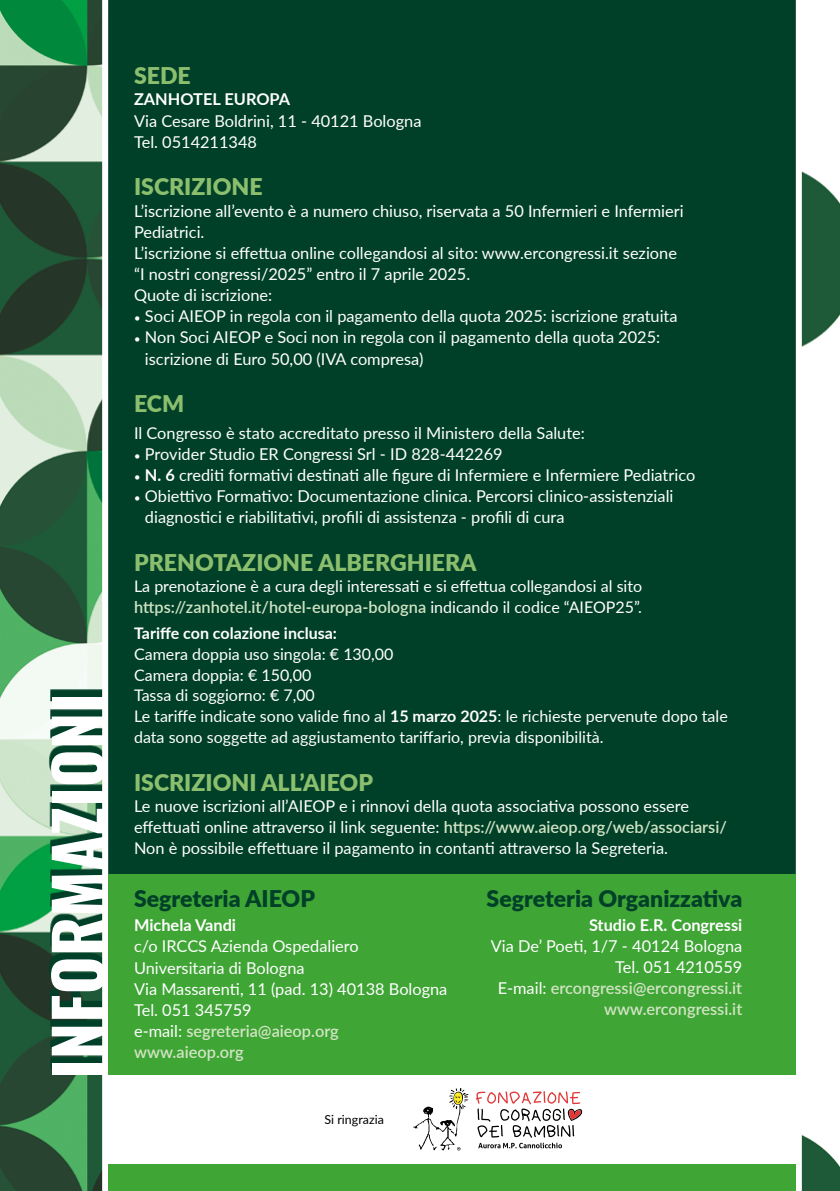
<style>
.page{position:relative;width:840px;height:1191px;background:#fff}
.page>*{position:absolute;margin:0;border:0;box-sizing:border-box;transform-origin:0 0}
.t1{font:700 65.2px "Oswald";color:#fff}
.t2{font:900 23px "Lato";color:#8bbe6d}
.t3{font:900 23px "Lato";color:#004029}
.t4{font:16.4px/21.2px "Lato";color:#fff}
.t5{font:600 16.4px "Lato";color:#d2e4c4}
.t6{font:700 16.4px "Lato";color:#fff}
.t7{font:16px/20.8px "Lato";color:#fff}
.t8{font:700 16px "Lato";color:#fff}
.t9{font:12.4px "Lato";color:#000}
.s1{font-family:"Minion Pro"}
.s2{font-weight:700}
.s3{font-weight:400;font-size:16px;color:#fff}
.s4{font-weight:600;color:#d2e4c4}
</style>
<div class="page">
<img style="left:0;top:0;width:839px;height:1191px">
<svg style="left:49px;top:689px;width:53px;height:379px;background:#32694f"></svg>
<div style="left:102px;top:0;width:699px;height:1191px;background:#004029"></div>
<div style="left:108px;top:874px;width:687px;height:317px;background:#3fa535"></div>
<div style="left:106px;top:1075px;width:692px;height:88px;background:#fff"></div>
<svg style="left:475px;top:1091px;width:107px;height:57px"></svg>
<svg style="left:413px;top:1088px;width:55px;height:62px"></svg>
<h1 class="t1" style="left:44px;top:1079px;width:387px;rotate:-90deg">INFORMAZIONI</h1>
<h2 class="t2" style="left:134px;top:59px;width:58px">SEDE</h2>
<p class="t6" style="left:134px;top:87px;width:157px">ZANHOTEL EUROPA</p>
<p class="t4" style="left:134px;top:109px;width:289px">Via Cesare Boldrini, 11 - 40121 Bologna<br>Tel. 0514211348</p>
<h2 class="t2" style="left:134px;top:170px;width:130px">ISCRIZIONE</h2>
<p class="t4" style="left:134px;top:199px;width:551px">L’iscrizione all’evento è a numero chiuso, riservata a 50 Infermieri e Infermieri Pediatrici.<br>L’iscrizione si effettua online collegandosi al sito: www.ercongressi.it sezione “I nostri congressi/2025” entro il 7 aprile 2025.<br>Quote di iscrizione:</p>
<p class="t4" style="left:134px;top:305px;width:544px"><span class="s1">•</span> Soci AIEOP in regola con il pagamento della quota 2025: iscrizione gratuita</p>
<p class="t4" style="left:145px;top:326px;width:516px;text-indent:-11px"><span class="s1">•</span> Non Soci AIEOP e Soci non in regola con il pagamento della quota 2025: iscrizione di Euro 50,00 (IVA compresa)</p>
<h2 class="t2" style="left:134px;top:386px;width:52px">ECM</h2>
<p class="t4" style="left:134px;top:421px;width:452px">Il Congresso è stato accreditato presso il Ministero della Salute:</p>
<p class="t4" style="left:134px;top:443px;width:370px"><span class="s1">•</span> Provider Studio ER Congressi Srl - ID 828-442269</p>
<p class="t4" style="left:134px;top:464px;width:562px"><span class="s1">•</span> <span class="s2">N. 6</span> crediti formativi destinati alle figure di Infermiere e Infermiere Pediatrico</p>
<p class="t4" style="left:145px;top:485px;width:529px;text-indent:-11px"><span class="s1">•</span> Obiettivo Formativo: Documentazione clinica. Percorsi clinico-assistenziali diagnostici e riabilitativi, profili di assistenza - profili di cura</p>
<h2 class="t2" style="left:134px;top:545px;width:344px">PRENOTAZIONE ALBERGHIERA</h2>
<p class="t7" style="left:134px;top:575px;width:509px">La prenotazione è a cura degli interessati e si effettua collegandosi al sito</p>
<p class="t5" style="left:134px;top:595px;width:509px">https://zanhotel.it/hotel-europa-bologna <span class="s3">indicando il codice “AIEOP25”.</span></p>
<p class="t8" style="left:134px;top:621px;width:204px">Tariffe con colazione inclusa:</p>
<p class="t7" style="left:134px;top:643px;width:595px">Camera doppia uso singola: € 130,00<br>Camera doppia: € 150,00<br>Tassa di soggiorno: € 7,00<br>Le tariffe indicate sono valide fino al <span class="s2">15 marzo 2025</span>: le richieste pervenute dopo tale data sono soggette ad aggiustamento tariffario, previa disponibilità.</p>
<h2 class="t2" style="left:134px;top:765px;width:240px">ISCRIZIONI ALL’AIEOP</h2>
<p class="t4" style="left:134px;top:794px;width:594px">Le nuove iscrizioni all’AIEOP e i rinnovi della quota associativa possono essere effettuati online attraverso il link seguente: <span class="s4">https://www.aieop.org/web/associarsi/<br></span>Non è possibile effettuare il pagamento in contanti attraverso la Segreteria.</p>
<h2 class="t3" style="left:134px;top:881px;width:182px">Segreteria AIEOP</h2>
<p class="t6" style="left:134px;top:913px;width:103px">Michela Vandi</p>
<p class="t4" style="left:134px;top:935px;width:315px">c/o IRCCS Azienda Ospedaliero<br>Universitaria di Bologna<br>Via Massarenti, 11 (pad. 13) 40138 Bologna<br>Tel. 051 345759<br>e-mail: <span class="s4">segreteria@aieop.org www.aieop.org</span></p>
<h2 class="t3" style="left:486px;top:881px;width:257px">Segreteria Organizzativa</h2>
<p class="t6" style="left:588px;top:912px;width:155px">Studio E.R. Congressi</p>
<p class="t4" style="left:490px;top:934px;width:253px;text-align:right">Via De’ Poeti, 1/7 - 40124 Bologna<br>Tel. 051 4210559<br>E-mail: <span class="s4">ercongressi@ercongressi.it www.ercongressi.it</span></p>
<p class="t9" style="left:324px;top:1110px;width:61px">Si ringrazia</p>
</div>
